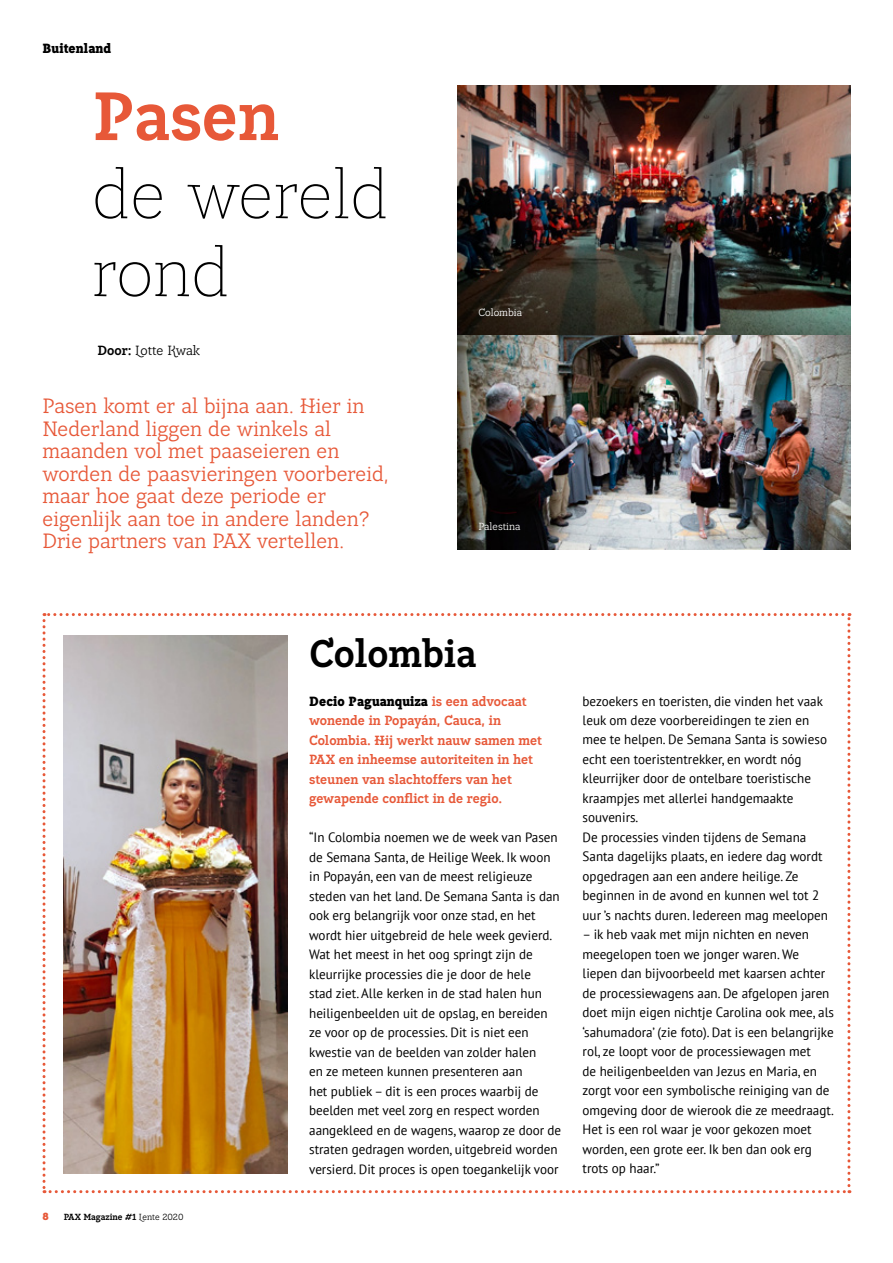
<style>
.page{position:relative;width:893px;height:1263px;background:#fff}
.page>*{position:absolute;margin:0;border:0;box-sizing:border-box;transform-origin:0 0}
.t1{font:300 69px/78px "Lean OFY";color:#000}
.t2{font:700 69px "Lean OFY";color:#e75838}
.t3{font:700 39px "Lean OFY";color:#000}
.t4{font:21px/22.5px "Lean OFY";color:#e75838}
.t5{font:13.5px/19.5px "PT Sans";color:#000}
.t6{font:700 13.5px/19.5px "Lean OFY";color:#e75838}
.t7{font:13.5px "Lean OFY";letter-spacing:-.015em;color:#000}
.t8{font:900 13.5px "Lean OFY";letter-spacing:.01em;color:#000}
.t9{font:10.5px "Lean OFY";color:#fff}
.t10{font:900 10.5px "Lean OFY";color:#e75838}
.t11{font:700 9px "Lean OFY";color:#000}
.s1{font-weight:700}
.s2{font-weight:400}
.s3{font-weight:900;color:#000}
</style>
<div class="page">
<img style="left:457px;top:85px;width:393px;height:465px">
<svg style="left:43px;top:613px;width:807px;height:580px"></svg>
<img style="left:64px;top:635px;width:224px;height:539px">
<p class="t8" style="left:43px;top:39px;width:70px">Buitenland</p>
<h1 class="t2" style="left:92px;top:73px;width:188px">Pasen</h1>
<h1 class="t1" style="left:92px;top:156px;width:298px">de wereld rond</h1>
<p class="t7" style="left:97px;top:342px;width:104px"><span class="s1">Door:</span> Lotte Kwak</p>
<h3 class="t4" style="left:43px;top:395px;width:348px">Pasen komt er al bijna aan. Hier in<br>Nederland liggen de winkels al maanden vol met paaseieren en worden de paasvieringen voorbereid, maar hoe gaat deze periode er eigenlijk aan toe in andere landen?<br>Drie partners van PAX vertellen.</h3>
<p class="t9" style="left:478px;top:306px;width:45px">Colombia</p>
<p class="t9" style="left:478px;top:520px;width:44px">Palestina</p>
<p class="t10" style="left:43px;top:1210px;width:8px">8</p>
<p class="t11" style="left:64px;top:1212px;width:121px">PAX Magazine #1 <span class="s2">Lente 2020</span></p>
<h2 class="t3" style="left:309px;top:629px;width:169px">Colombia</h2>
<p class="t6" style="left:309px;top:691px;width:234px"><span class="s3">Decio Paguanquiza</span> is een advocaat wonende in Popayán, Cauca, in Colombia. Hij werkt nauw samen met PAX en inheemse autoriteiten in het steunen van slachtoffers van het gewapende conflict in de regio.</p>
<p class="t5" style="left:309px;top:827px;width:254px">“In Colombia noemen we de week van Pasen de Semana Santa, de Heilige Week. Ik woon in Popayán, een van de meest religieuze steden van het land. De Semana Santa is dan ook erg belangrijk voor onze stad, en het wordt hier uitgebreid de hele week gevierd.<br>Wat het meest in het oog springt zijn de kleurrijke processies die je door de hele<br>stad ziet. Alle kerken in de stad halen hun heiligenbeelden uit de opslag, en bereiden ze voor op de processies. Dit is niet een kwestie van de beelden van zolder halen<br>en ze meteen kunnen presenteren aan<br>het publiek – dit is een proces waarbij de beelden met veel zorg en respect worden aangekleed en de wagens, waarop ze door de straten gedragen worden, uitgebreid worden versierd. Dit proces is open toegankelijk voor</p>
<p class="t5" style="left:583px;top:691px;width:247px">bezoekers en toeristen, die vinden het vaak leuk om deze voorbereidingen te zien en mee te helpen. De Semana Santa is sowieso echt een toeristentrekker, en wordt nóg kleurrijker door de ontelbare toeristische kraampjes met allerlei handgemaakte souvenirs.<br>De processies vinden tijdens de Semana Santa dagelijks plaats, en iedere dag wordt opgedragen aan een andere heilige. Ze beginnen in de avond en kunnen wel tot 2 uur ’s nachts duren. Iedereen mag meelopen</p>
<p class="t5" style="left:583px;top:925px;width:253px">– ik heb vaak met mijn nichten en neven meegelopen toen we jonger waren. We liepen dan bijvoorbeeld met kaarsen achter de processiewagens aan. De afgelopen jaren doet mijn eigen nichtje Carolina ook mee, als ‘sahumadora’ (zie foto). Dat is een belangrijke rol, ze loopt voor de processiewagen met<br>de heiligenbeelden van Jezus en Maria, en zorgt voor een symbolische reiniging van de omgeving door de wierook die ze meedraagt.<br>Het is een rol waar je voor gekozen moet worden, een grote eer. Ik ben dan ook erg trots op haar.”</p>
</div>
